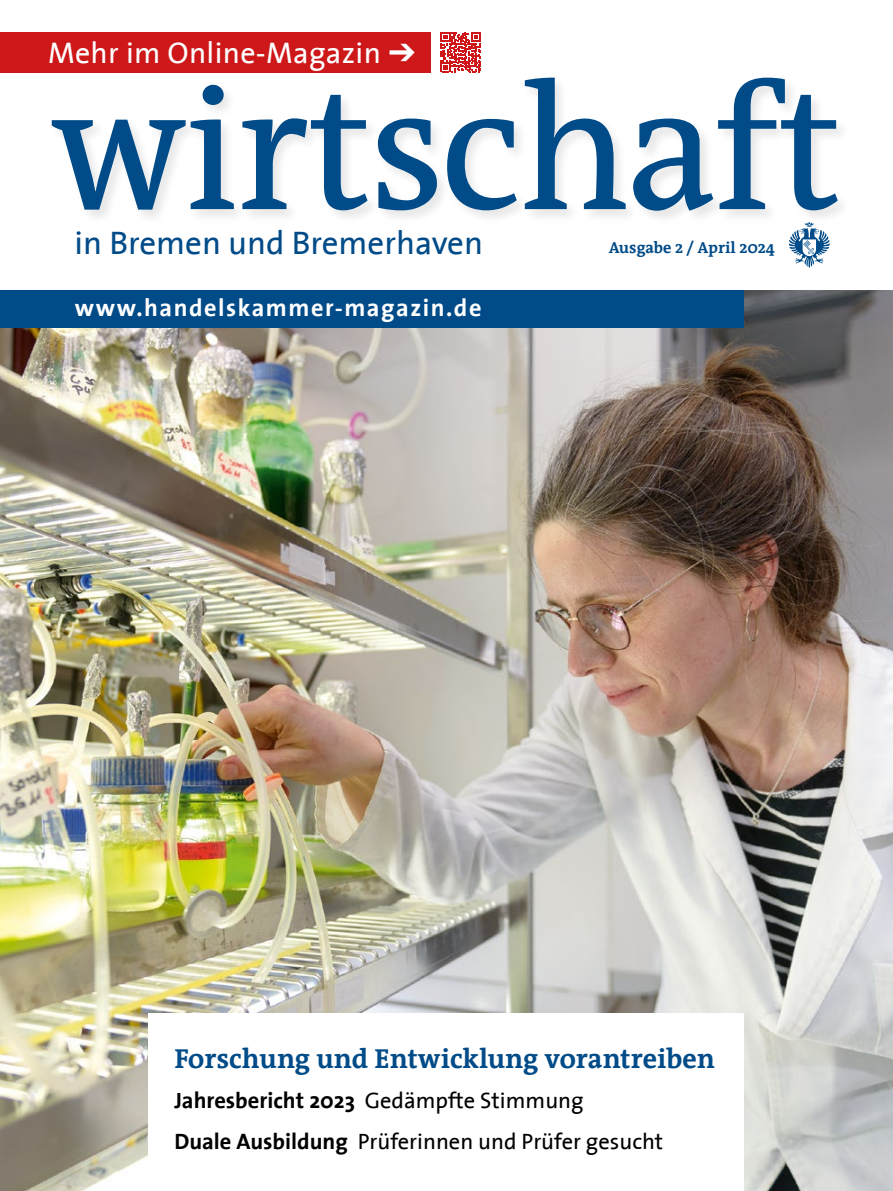
<style>
.page{position:relative;width:893px;height:1191px;background:#fff}
.page>*{position:absolute;margin:0;border:0;box-sizing:border-box;transform-origin:0 0}
.t1{font:178.5px "The Antiqua B5";letter-spacing:-.02em;color:#004b88}
.t2{font:33px "The Sans 5";color:#004b88}
.t3{font:30px "The Sans 5";letter-spacing:.01em;color:#fff}
.t4{font:700 27.75px "The Antiqua B7";color:#004b88}
.t5{font:700 24.3px "The Sans 7";letter-spacing:.06em;color:#fff}
.t6{font:22.5px "The Sans 5";color:#000}
.t7{font:700 22.5px "The Sans 7";color:#000}
.t8{font:700 16.05px "The Antiqua B7";color:#004b88}
.s1{font-family:"The Sans 5";font-weight:400}
.s2{font-family:"The Sans 7";font-weight:700}
</style>
<div class="page">
<img style="left:0;top:291px;width:893px;height:900px">
<svg style="left:789px;top:225px;width:41px;height:43px"></svg>
<div style="left:50px;top:76px;width:801px;height:149px;background:#000;opacity:.1"></div>
<div style="left:0;top:291px;width:743px;height:37px;background:#004b88"></div>
<div style="left:0;top:32px;width:431px;height:41px;background:#cd1719"></div>
<svg style="left:440px;top:32px;width:41px;height:40px"></svg>
<div style="left:149px;top:1013px;width:595px;height:178px;background:#fff"></div>
<h3 class="t3" style="left:48px;top:28px;width:369px">Mehr im Online-Magazin ➔</h3>
<h1 class="t1" style="left:50px;top:56px;width:794px">wirtschaft</h1>
<h2 class="t2" style="left:75px;top:215px;width:410px">in Bremen und Bremerhaven</h2>
<p class="t8" style="left:609px;top:239px;width:168px">Ausgabe 2 / April 2024</p>
<p class="t5" style="left:75px;top:288px;width:408px">www.handelskammer-magazin.de</p>
<p class="t4" style="left:174px;top:1043px;width:542px">Forschung und Entwicklung vorantreiben</p>
<p class="t7" style="left:174px;top:1082px;width:411px">Jahresbericht 2023 <span class="s1">Gedämpfte Stimmung</span></p>
<p class="t6" style="left:174px;top:1122px;width:490px"><span class="s2">Duale Ausbildung</span> Prüferinnen und Prüfer gesucht</p>
</div>
